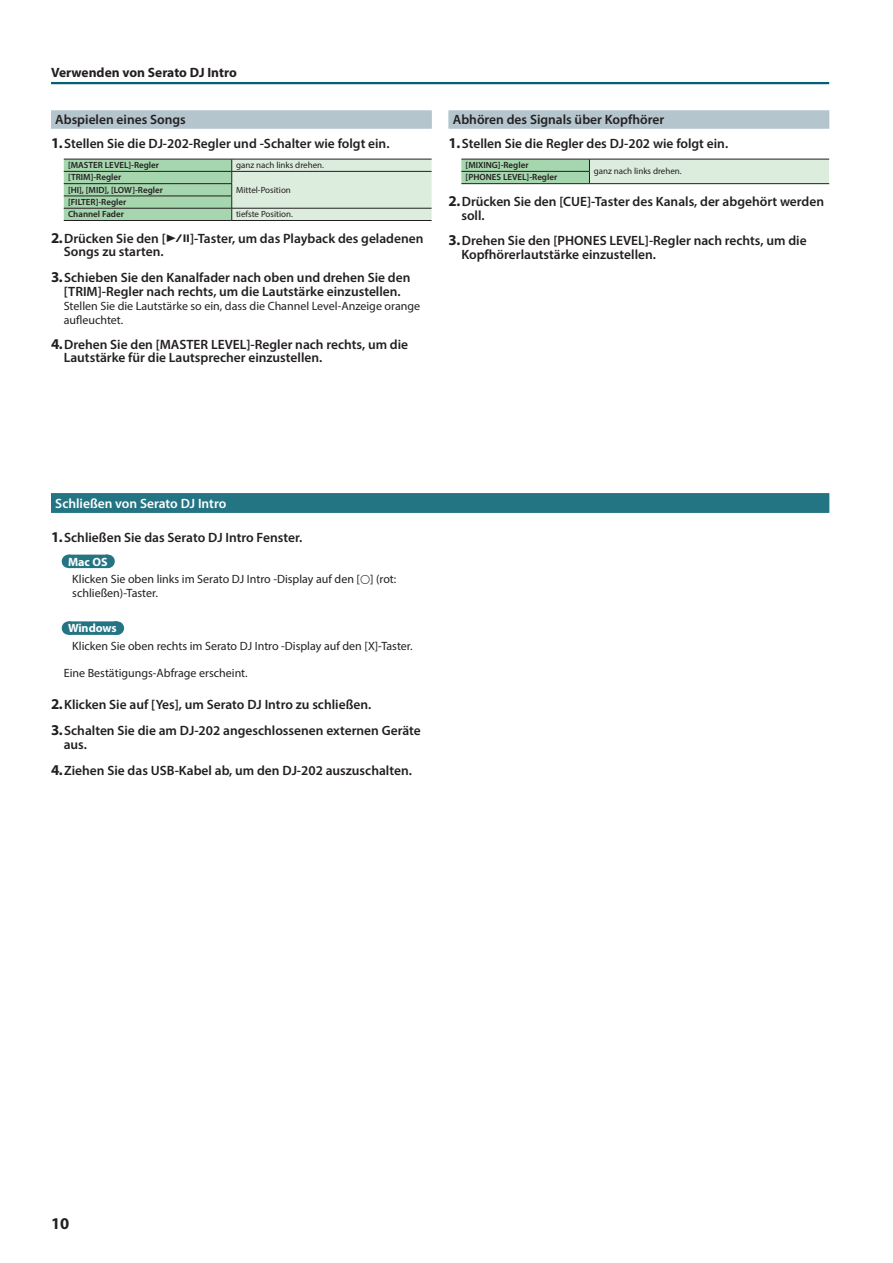
<style>
.page{position:relative;width:893px;height:1263px;background:#fff}
.page>*{position:absolute;margin:0;border:0;box-sizing:border-box;transform-origin:0 0}
.t1{font:700 16.5px "Myriad Pro";color:#231f20}
.t2{font:600 13.5px/13.5px "Myriad Pro";color:#231f20}
.t3{font:700 13.5px "Myriad Pro";color:#231f20}
.t4{font:600 13.5px "Myriad Pro";color:#fff}
.t5{font:12px/13.5px "Myriad Pro";color:#231f20}
.t6{font:700 12px "Myriad Pro";letter-spacing:-.005em;color:#fff}
.t7{font:600 9px/12.3px "Myriad Pro";color:#231f20}
.t8{font:9px "Myriad Pro";color:#231f20}
.s1{font-weight:700;font-size:15px}
.s2{font-family:"Roland Owners Manual 01 rev 1";font-weight:400}
.s3{font-weight:700;color:#fff}
.s4{font-family:"Roland Owners Manual 01 rev 1"}
</style>
<div class="page">
<hr style="left:51px;top:82px;width:778px;height:2px;background:#006270">
<div style="left:51px;top:111px;width:381px;height:18px;background:#c4d1d7"></div>
<div style="left:51px;top:110px;width:381px;height:18px;background:#b4c5cd"></div>
<svg style="left:64px;top:159px;width:368px;height:61px;background:#b9d6bd"></svg>
<hr style="left:64px;top:220px;width:168px;height:1px;background:#231f20">
<hr style="left:232px;top:220px;width:200px;height:1px;background:#231f20">
<div style="left:449px;top:111px;width:380px;height:18px;background:#c4d1d7"></div>
<div style="left:449px;top:110px;width:380px;height:18px;background:#b4c5cd"></div>
<div style="left:589px;top:159px;width:240px;height:25px;background:#dceddd"></div>
<hr style="left:589px;top:159px;width:240px;height:1px;background:#231f20">
<svg style="left:461px;top:159px;width:129px;height:24px;background:#9bc8a3"></svg>
<hr style="left:461px;top:183px;width:128px;height:1px;background:#231f20">
<hr style="left:589px;top:183px;width:240px;height:1px;background:#231f20">
<div style="left:51px;top:493px;width:778px;height:20px;background:#247584"></div>
<div style="left:68px;top:555px;width:39px;height:13px;background:#247584"></div>
<svg style="left:107px;top:555px;width:1px;height:13px"></svg>
<div style="left:68px;top:621px;width:48px;height:14px;background:#247584"></div>
<svg style="left:92px;top:621px;width:25px;height:14px"></svg>
<p class="t3" style="left:51px;top:64px;width:187px">Verwenden von Serato DJ Intro</p>
<p class="t2" style="left:55px;top:112px;width:132px">Abspielen eines Songs</p>
<p class="t2" style="left:51px;top:136px;width:340px"><span class="s1">1.</span> Stellen Sie die DJ-202-Regler und -Schalter wie folgt ein.</p>
<p class="t7" style="left:68px;top:159px;width:93px">[MASTER LEVEL]-Regler</p>
<p class="t8" style="left:236px;top:159px;width:90px">ganz nach links drehen.</p>
<p class="t7" style="left:68px;top:171px;width:97px">[TRIM]-Regler<br>[HI], [MID], [LOW]-Regler</p>
<p class="t8" style="left:236px;top:184px;width:56px">Mittel-Position</p>
<p class="t7" style="left:68px;top:195px;width:60px">[FILTER]-Regler<br>Channel Fader</p>
<p class="t8" style="left:236px;top:208px;width:59px">tiefste Position.</p>
<p class="t2" style="left:64px;top:231px;width:361px;text-indent:-13px"><span class="s1">2.</span> Drücken Sie den [<span class="s2">r</span>]-Taster, um das Playback des geladenen<br>Songs zu starten.</p>
<p class="t2" style="left:51px;top:271px;width:361px;text-align:center"><span class="s1">3.</span> Schieben Sie den Kanalfader nach oben und drehen Sie den [TRIM]-Regler nach rechts, um die Lautstärke einzustellen.</p>
<p class="t5" style="left:64px;top:299px;width:358px">Stellen Sie die Lautstärke so ein, dass die Channel Level-Anzeige orange aufleuchtet.</p>
<p class="t2" style="left:64px;top:337px;width:346px;text-indent:-13px"><span class="s1">4.</span> Drehen Sie den [MASTER LEVEL]-Regler nach rechts, um die<br>Lautstärke für die Lautsprecher einzustellen.</p>
<p class="t2" style="left:453px;top:112px;width:213px">Abhören des Signals über Kopfhörer</p>
<p class="t2" style="left:449px;top:136px;width:281px"><span class="s1">1.</span> Stellen Sie die Regler des DJ-202 wie folgt ein.</p>
<p class="t7" style="left:466px;top:159px;width:64px">[MIXING]-Regler</p>
<p class="t8" style="left:594px;top:166px;width:90px">ganz nach links drehen.</p>
<p class="t7" style="left:466px;top:171px;width:93px">[PHONES LEVEL]-Regler</p>
<p class="t2" style="left:461px;top:194px;width:364px;text-indent:-13px"><span class="s1">2.</span> Drücken Sie den [CUE]-Taster des Kanals, der abgehört werden soll.</p>
<p class="t2" style="left:461px;top:234px;width:347px;text-indent:-13px"><span class="s1">3.</span> Drehen Sie den [PHONES LEVEL]-Regler nach rechts, um die<br>Kopfhörerlautstärke einzustellen.</p>
<p class="t4" style="left:55px;top:495px;width:173px">Schließen von Serato DJ Intro</p>
<p class="t2" style="left:51px;top:531px;width:253px"><span class="s1">1.</span> Schließen Sie das Serato DJ Intro Fenster.</p>
<p class="t5" style="left:72px;top:552px;width:326px;line-height:17.7px;text-indent:-4px"><span class="s3">Mac OS<br></span>Klicken Sie oben links im Serato DJ Intro -Display auf den [<span class="s4">6</span>] (rot:</p>
<p class="t5" style="left:72px;top:586px;width:87px">schließen)-Taster.</p>
<p class="t6" style="left:68px;top:620px;width:50px">Windows</p>
<p class="t5" style="left:72px;top:639px;width:342px">Klicken Sie oben rechts im Serato DJ Intro -Display auf den [X]-Taster.</p>
<p class="t5" style="left:64px;top:666px;width:185px">Eine Bestätigungs-Abfrage erscheint.</p>
<p class="t2" style="left:51px;top:698px;width:322px"><span class="s1">2.</span> Klicken Sie auf [Yes], um Serato DJ Intro zu schließen.</p>
<p class="t2" style="left:64px;top:724px;width:359px;text-indent:-13px"><span class="s1">3.</span> Schalten Sie die am DJ-202 angeschlossenen externen Geräte aus.</p>
<p class="t2" style="left:51px;top:763px;width:362px"><span class="s1">4.</span> Ziehen Sie das USB-Kabel ab, um den DJ-202 auszuschalten.</p>
<p class="t1" style="left:51px;top:1212px;width:20px">10</p>
</div>
